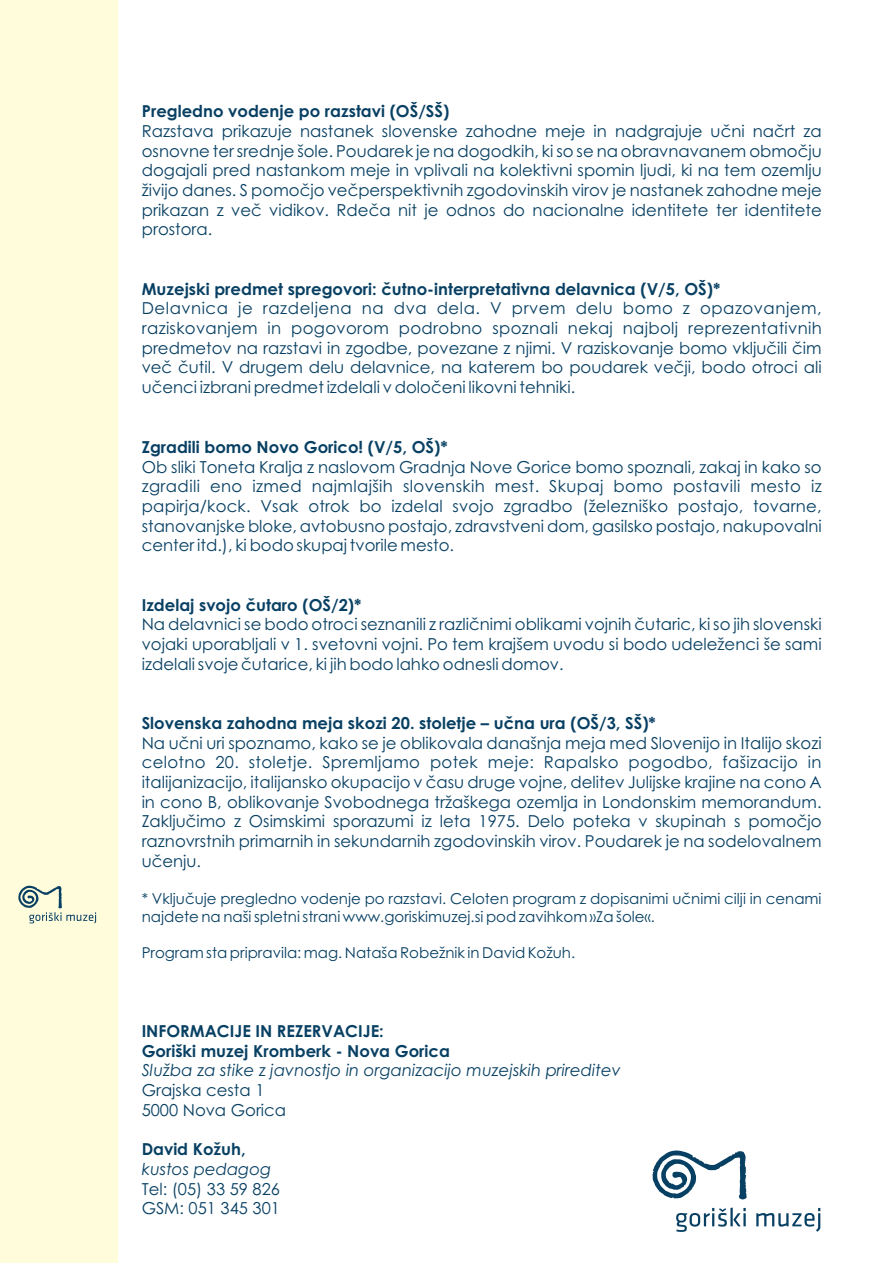
<style>
.page{position:relative;width:893px;height:1263px;background:#fff}
.page>*{position:absolute;margin:0;border:0;box-sizing:border-box;transform-origin:0 0}
.t1{font:16.5px/19.6px "Century Gothic";color:#084063;text-align:justify}
.t2{font:700 16.5px/20px "Century Gothic";color:#084063}
.t3{font:italic 16.5px "Century Gothic";color:#084063}
.t4{font:15px/17.9px "Century Gothic";color:#084063}
</style>
<div class="page">
<div style="left:0;top:0;width:118px;height:1263px;background:#fffcdc"></div>
<svg style="left:18px;top:886px;width:78px;height:37px"></svg>
<svg style="left:652px;top:1150px;width:95px;height:49px"></svg>
<svg style="left:676px;top:1207px;width:70px;height:25px"></svg>
<svg style="left:756px;top:1208px;width:64px;height:24px"></svg>
<p class="t2" style="left:142px;top:103px;width:309px">Pregledno vodenje po razstavi (OŠ/SŠ)</p>
<p class="t1" style="left:142px;top:123px;width:681px">Razstava prikazuje nastanek slovenske zahodne meje in nadgrajuje učni načrt za osnovne ter srednje šole. Poudarek je na dogodkih, ki so se na obravnavanem območju dogajali pred nastankom meje in vplivali na kolektivni spomin ljudi, ki na tem ozemlju živijo danes. S pomočjo večperspektivnih zgodovinskih virov je nastanek zahodne meje prikazan z več vidikov. Rdeča nit je odnos do nacionalne identitete ter identitete prostora.</p>
<p class="t2" style="left:142px;top:280px;width:580px">Muzejski predmet spregovori: čutno-interpretativna delavnica (V/5, OŠ)*</p>
<p class="t1" style="left:142px;top:300px;width:681px">Delavnica je razdeljena na dva dela. V prvem delu bomo z opazovanjem, raziskovanjem in pogovorom podrobno spoznali nekaj najbolj reprezentativnih predmetov na razstavi in zgodbe, povezane z njimi. V raziskovanje bomo vključili čim več čutil. V drugem delu delavnice, na katerem bo poudarek večji, bodo otroci ali učenci izbrani predmet izdelali v določeni likovni tehniki.</p>
<p class="t2" style="left:142px;top:438px;width:307px">Zgradili bomo Novo Gorico! (V/5, OŠ)*</p>
<p class="t1" style="left:142px;top:458px;width:681px">Ob sliki Toneta Kralja z naslovom Gradnja Nove Gorice bomo spoznali, zakaj in kako so zgradili eno izmed najmlajših slovenskih mest. Skupaj bomo postavili mesto iz papirja/kock. Vsak otrok bo izdelal svojo zgradbo (železniško postajo, tovarne, stanovanjske bloke, avtobusno postajo, zdravstveni dom, gasilsko postajo, nakupovalni center itd.), ki bodo skupaj tvorile mesto.</p>
<p class="t2" style="left:142px;top:596px;width:221px">Izdelaj svojo čutaro (OŠ/2)*</p>
<p class="t1" style="left:142px;top:616px;width:681px">Na delavnici se bodo otroci seznanili z različnimi oblikami vojnih čutaric, ki so jih slovenski vojaki uporabljali v 1. svetovni vojni. Po tem krajšem uvodu si bodo udeleženci še sami izdelali svoje čutarice, ki jih bodo lahko odnesli domov.</p>
<p class="t2" style="left:142px;top:714px;width:516px">Slovenska zahodna meja skozi 20. stoletje – učna ura (OŠ/3, SŠ)*</p>
<p class="t1" style="left:142px;top:734px;width:681px">Na učni uri spoznamo, kako se je oblikovala današnja meja med Slovenijo in Italijo skozi celotno 20. stoletje. Spremljamo potek meje: Rapalsko pogodbo, fašizacijo in italijanizacijo, italijansko okupacijo v času druge vojne, delitev Julijske krajine na cono A in cono B, oblikovanje Svobodnega tržaškega ozemlja in Londonskim memorandum.<br>Zaključimo z Osimskimi sporazumi iz leta 1975. Delo poteka v skupinah s pomočjo raznovrstnih primarnih in sekundarnih zgodovinskih virov. Poudarek je na sodelovalnem učenju.</p>
<p class="t4" style="left:142px;top:891px;width:681px">* Vključuje pregledno vodenje po razstavi. Celoten program z dopisanimi učnimi cilji in cenami najdete na naši spletni strani www.goriskimuzej.si pod zavihkom »Za šole«.</p>
<p class="t4" style="left:142px;top:945px;width:435px">Program sta pripravila: mag. Nataša Robežnik in David Kožuh.</p>
<p class="t2" style="left:142px;top:1022px;width:310px">INFORMACIJE IN REZERVACIJE:<br>Goriški muzej Kromberk - Nova Gorica</p>
<p class="t3" style="left:142px;top:1064px;width:481px">Služba za stike z javnostjo in organizacijo muzejskih prireditev</p>
<p class="t1" style="left:142px;top:1082px;width:146px">Grajska cesta 1<br>5000 Nova Gorica</p>
<p class="t2" style="left:142px;top:1141px;width:105px">David Kožuh,</p>
<p class="t3" style="left:142px;top:1162px;width:131px">kustos pedagog</p>
<p class="t1" style="left:142px;top:1180px;width:140px">Tel: (05) 33 59 826<br>GSM: 051 345 301</p>
</div>
